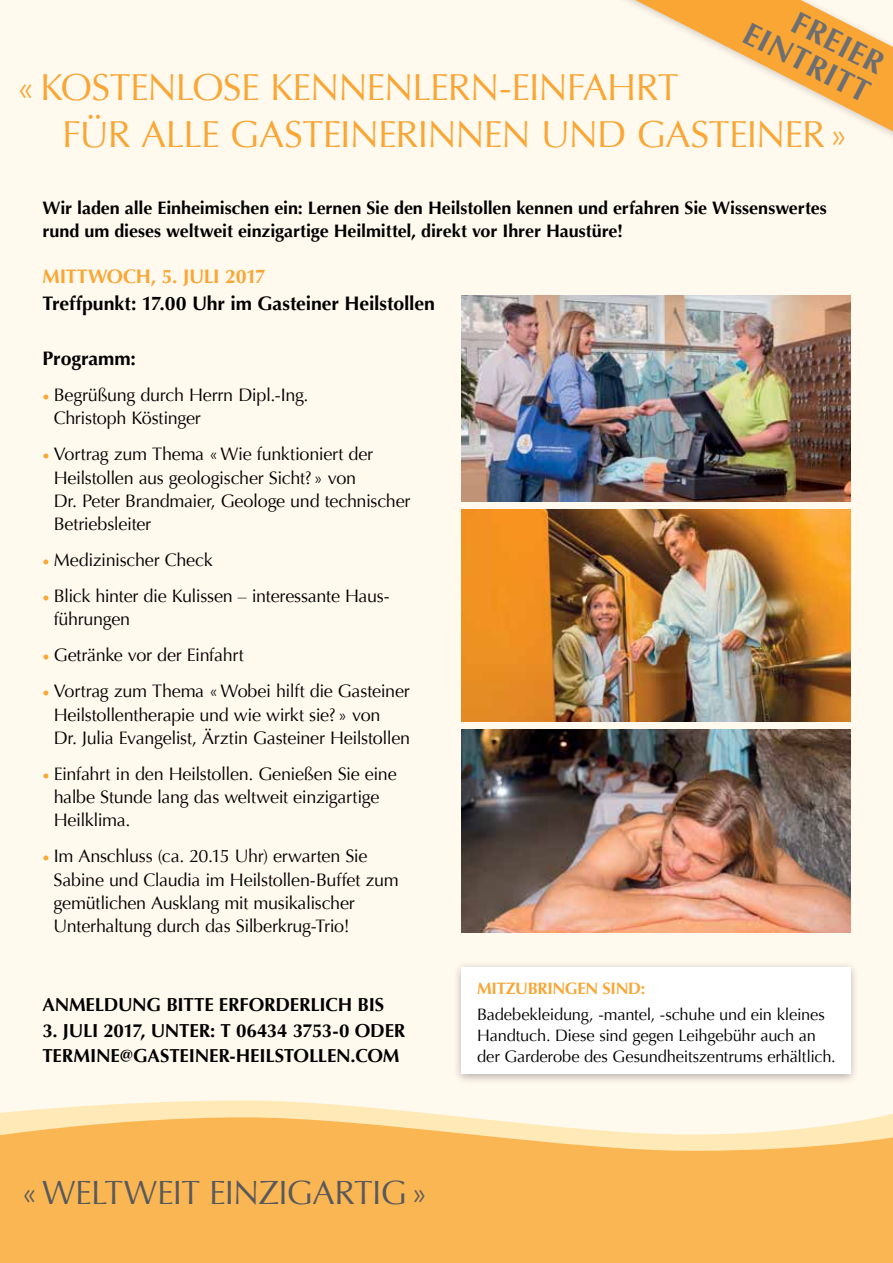
<style>
.page{position:relative;width:893px;height:1263px;background:#fff9ee}
.page>*{position:absolute;margin:0;border:0;box-sizing:border-box;transform-origin:0 0}
.t1{font:37.5px/46.5px "Optima";letter-spacing:-.025em;color:#faa634}
.t2{font:33.6px "Optima";letter-spacing:-.025em;color:#58595b}
.t3{font:700 31.5px "Optima";color:#6d6e71}
.t4{font:700 19.5px "Optima";letter-spacing:-.005em;color:#000}
.t5{font:700 19.5px "Optima";letter-spacing:-.02em;color:#faa634}
.t6{font:700 18.75px/25.5px "Optima";letter-spacing:-.01em;color:#000}
.t7{font:18px/23.2px "Optima";letter-spacing:-.02em;color:#000}
.t8{font:700 18px/22.5px "Optima";letter-spacing:-.005em;color:#000}
.t9{font:16.5px/21px "Optima";letter-spacing:-.015em;color:#000}
.t10{font:700 16.5px "Optima";letter-spacing:-.02em;color:#faa634}
.s1{font-family:"Minion Pro";font-weight:700;color:#faa634}
</style>
<div class="page">
<svg style="left:0;top:1100px;width:893px;height:17px"></svg>
<svg style="left:0;top:1117px;width:893px;height:146px;background:#fbbc61"></svg>
<img style="left:461px;top:296px;width:389px;height:206px">
<img style="left:461px;top:729px;width:389px;height:203px">
<img style="left:461px;top:509px;width:389px;height:213px">
<svg style="left:635px;top:0;width:258px;height:131px"></svg>
<div style="left:452px;top:960px;width:408px;height:125px;background:#000;opacity:.3"></div>
<div style="left:461px;top:967px;width:389px;height:107px;background:#fff"></div>
<h3 class="t3" style="left:802px;top:4px;width:101px;rotate:27deg">Freier</h3>
<h3 class="t3" style="left:754px;top:15px;width:139px;rotate:27deg">Eintritt</h3>
<h1 class="t1" style="left:62px;top:65px;width:787px;text-indent:-46px">«Kostenlose Kennenlern-Einfahrt<br>für alle Gasteinerinnen und GasteineR »</h1>
<p class="t8" style="left:43px;top:197px;width:786px">Wir laden alle Einheimischen ein: Lernen Sie den Heilstollen kennen und erfahren Sie Wissenswertes rund um dieses weltweit einzigartige Heilmittel, direkt vor I hrer Haustüre!</p>
<p class="t5" style="left:43px;top:265px;width:225px">Mittwoch, 5. Juli 2017</p>
<p class="t4" style="left:43px;top:292px;width:394px">Treffpunkt: 17.00 Uhr im Gasteiner Heilstollen</p>
<p class="t4" style="left:43px;top:347px;width:95px">Programm:</p>
<p class="t7" style="left:54px;top:383px;width:256px;text-indent:-11px"><span class="s1">•</span> Begrüßung durch Herrn Dipl.-I ng.<br>Christoph Köstinger</p>
<p class="t7" style="left:54px;top:443px;width:358px;text-indent:-11px"><span class="s1">•</span> Vortrag zum Thema «Wie funktioniert der Heilstollen aus geologischer Sicht? » von<br>Dr. Peter Brandmaier, Geologe und technischer Betriebsleiter</p>
<p class="t7" style="left:43px;top:549px;width:172px"><span class="s1">•</span> Medizinischer Check</p>
<p class="t7" style="left:54px;top:585px;width:336px;text-indent:-11px"><span class="s1">•</span> Blick hinter die Kulissen – interessante Haus&shy;führungen</p>
<p class="t7" style="left:43px;top:644px;width:203px"><span class="s1">•</span> Getränke vor der Einfahrt</p>
<p class="t7" style="left:54px;top:680px;width:358px;text-indent:-11px"><span class="s1">•</span> Vortrag zum Thema «Wobei hilft die Gasteiner<br>Heilstollentherapie und wie wirkt sie? » von<br>Dr. Julia Evangelist, Ärztin Gasteiner Heilstollen</p>
<p class="t7" style="left:54px;top:762px;width:344px;text-indent:-11px"><span class="s1">•</span> Einfahrt in den Heilstollen. Genießen Sie eine halbe Stunde lang das weltweit einzigartige<br>Heilklima.</p>
<p class="t7" style="left:54px;top:845px;width:347px;text-indent:-11px"><span class="s1">•</span> I m Anschluss (ca. 20.15 U hr) erwarten Sie Sabine und Claudia im Heilstollen-Buffet zum gemütlichen Ausklang mit musikalischer<br>U nterhaltung durch das Silberkrug-Trio!</p>
<p class="t6" style="left:42px;top:992px;width:343px">Anmeldung bitte erforderlich bis</p>
<p class="t6" style="left:42px;top:1018px;width:37px">3. JULI</p>
<p class="t6" style="left:42px;top:1018px;width:365px;text-indent:61px">2017, unter: T 06434 3753-0 oder termine@gasteiner-heilstollen.com</p>
<p class="t10" style="left:477px;top:979px;width:170px">Mitzubringen sind:</p>
<p class="t9" style="left:477px;top:1004px;width:360px">Badebekleidung, -mantel, -schuhe und ein kleines<br>Handtuch. Diese sind gegen Leihgebühr auch an der Garderobe des Gesundheitszentrums erhältlich.</p>
<h2 class="t2" style="left:21px;top:1173px;width:408px">«Weltweit einzigartig »</h2>
</div>
